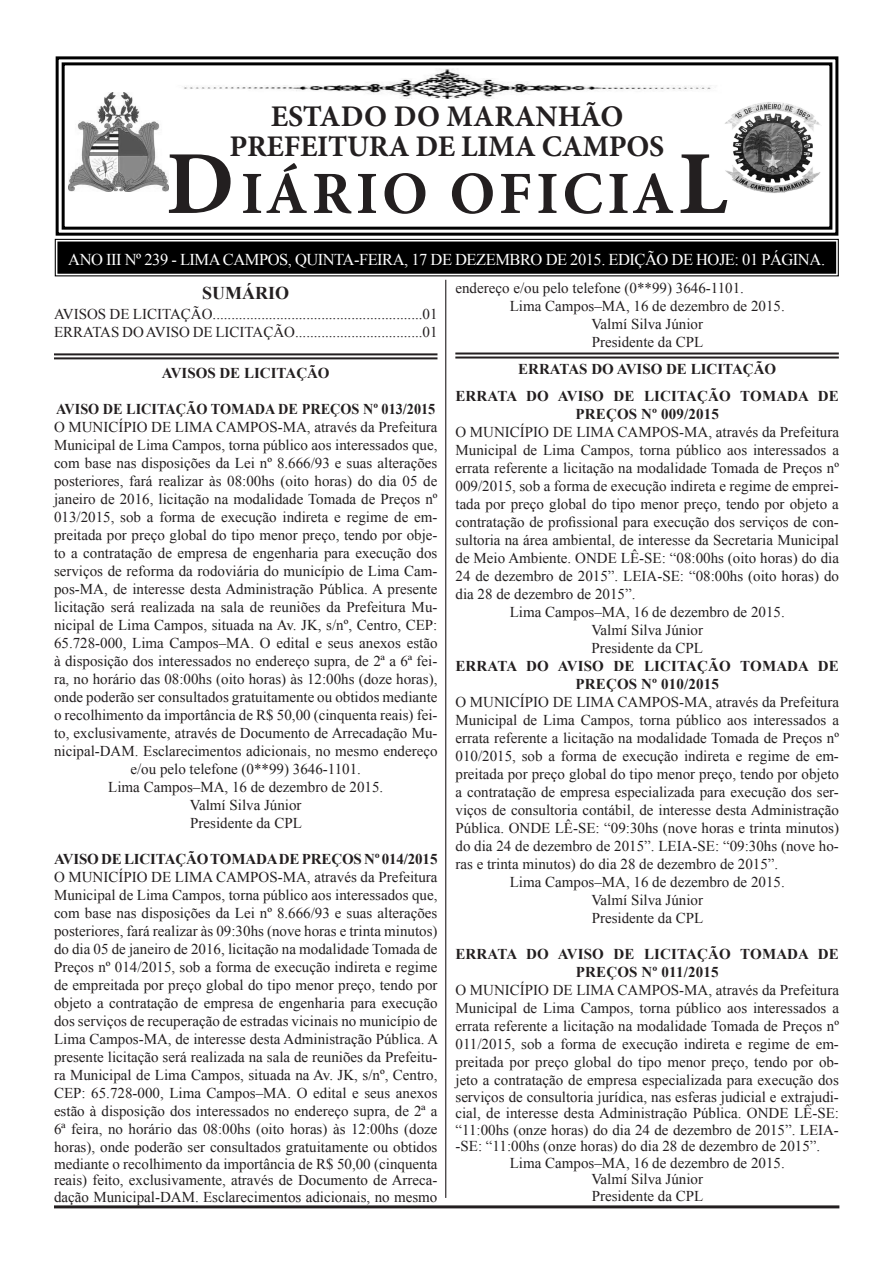
<style>
.page{position:relative;width:893px;height:1263px;background:#fff}
.page>*{position:absolute;margin:0;border:0;box-sizing:border-box;transform-origin:0 0}
.t1{font:700 60px "Minion Pro";letter-spacing:.06em;color:#231f20}
.t2{font:700 30px "Minion Pro";letter-spacing:-.01em;color:#231f20}
.t3{font:700 18px "Times New Roman";color:#231f20}
.t4{font:16.5px "Times New Roman";letter-spacing:-.03em;color:#fff}
.t5{font:15px/18px "Times New Roman";color:#231f20;text-align:justify}
.t6{font:700 15px/18px "Times New Roman";color:#231f20;text-align:center}
.t7{font:700 15px "Times New Roman";color:#231f20;scale:.95 1}
.s1{font-size:90px}
</style>
<div class="page">
<svg style="left:55px;top:56px;width:784px;height:180px"></svg>
<div style="left:62px;top:62px;width:770px;height:168px;border:3px solid #000"></div>
<svg style="left:54px;top:238px;width:785px;height:39px;background:#242424"></svg>
<div style="left:57px;top:241px;width:779px;height:33px;border:2px solid #000"></div>
<div style="left:61px;top:245px;width:771px;height:25px;border:1px solid #000"></div>
<img style="left:717px;top:97px;width:108px;height:103px">
<hr style="left:54px;top:1205px;width:785px;height:3px;background:#231f20">
<img style="left:68px;top:93px;width:101px;height:98px">
<img style="left:170px;top:69px;width:552px;height:30px">
<hr style="left:54px;top:353px;width:383px;height:2px;background:#231f20">
<hr style="left:54px;top:357px;width:383px;height:2px;background:#231f20">
<hr style="left:445px;top:280px;width:1px;height:918px;background:#231f20">
<hr style="left:455px;top:352px;width:384px;height:2px;background:#231f20">
<hr style="left:455px;top:356px;width:384px;height:2px;background:#231f20">
<p class="t2" style="left:271px;top:95px;width:354px">ESTADO DO MARANHÃO</p>
<p class="t2" style="left:230px;top:125px;width:436px">PREFEITURA DE LIMA CAMPOS</p>
<p class="t1" style="left:166px;top:151px;width:563px"><span class="s1">D</span>IÁRIO OFICIA<span class="s1">L</span></p>
<p class="t4" style="left:68px;top:249px;width:758px">ANO III Nº 239 - LIMA CAMPOS, QUINTA-FEIRA, 17 DE DEZEMBRO DE 2015. EDIÇÃO DE HOJE: 01 PÁGINA.</p>
<p class="t3" style="left:202px;top:280px;width:88px">SUMÁRIO</p>
<p class="t5" style="left:54px;top:304px;width:385px">AVISOS DE LICITAÇÃO........................................................01</p>
<p class="t5" style="left:54px;top:322px;width:385px">ERRATAS DO AVISO DE LICITAÇÃO..................................01</p>
<p class="t6" style="left:162px;top:364px;width:169px">AVISOS DE LICITAÇÃO</p>
<p class="t7" style="left:56px;top:399px;width:401px">AVISO DE LICITAÇÃO TOMADA DE PREÇOS Nº 013/2015</p>
<p class="t5" style="left:54px;top:418px;width:385px;text-align:center">O MUNICÍPIO DE LIMA CAMPOS-MA, através da Prefeitura Municipal de Lima Campos, torna público aos interessados que, com base nas disposições da Lei nº 8.666/93 e suas alterações posteriores, fará realizar às 08:00hs (oito horas) do dia 05 de janeiro de 2016, licitação na modalidade Tomada de Preços nº 013/2015, sob a forma de execução indireta e regime de em&shy;preitada por preço global do tipo menor preço, tendo por obje&shy;to a contratação de empresa de engenharia para execução dos serviços de reforma da rodoviária do município de Lima Cam&shy;pos-MA, de interesse desta Administração Pública. A presente licitação será realizada na sala de reuniões da Prefeitura Mu&shy;nicipal de Lima Campos, situada na Av. JK, s/nº, Centro, CEP:<br>65.728-000, Lima Campos–MA. O edital e seus anexos estão à disposição dos interessados no endereço supra, de 2ª a 6ª fei&shy;ra, no horário das 08:00hs (oito horas) às 12:00hs (doze horas), onde poderão ser consultados gratuitamente ou obtidos mediante o recolhimento da importância de R$ 50,00 (cinquenta reais) fei&shy;to, exclusivamente, através de Documento de Arrecadação Mu&shy;nicipal-DAM. Esclarecimentos adicionais, no mesmo endereço e/ou pelo telefone (0**99) 3646-1101.</p>
<p class="t5" style="left:108px;top:778px;width:276px">Lima Campos–MA, 16 de dezembro de 2015.</p>
<p class="t5" style="left:190px;top:796px;width:113px">Valmí Silva Júnior</p>
<p class="t5" style="left:190px;top:814px;width:113px">Presidente da CPL</p>
<p class="t6" style="left:54px;top:850px;width:385px">AVISO DE LICITAÇÃO TOMADA DE PREÇOS Nº 014/2015</p>
<p class="t5" style="left:54px;top:868px;width:386px">O MUNICÍPIO DE LIMA CAMPOS-MA, através da Prefeitura Municipal de Lima Campos, torna público aos interessados que, com base nas disposições da Lei nº 8.666/93 e suas alterações posteriores, fará realizar às 09:30hs (nove horas e trinta minutos) do dia 05 de janeiro de 2016, licitação na modalidade Tomada de Preços nº 014/2015, sob a forma de execução indireta e regime de empreitada por preço global do tipo menor preço, tendo por objeto a contratação de empresa de engenharia para execução dos serviços de recuperação de estradas vicinais no município de Lima Campos-MA, de interesse desta Administração Pública. A presente licitação será realizada na sala de reuniões da Prefeitu&shy;ra Municipal de Lima Campos, situada na Av. JK, s/nº, Centro, CEP: 65.728-000, Lima Campos–MA. O edital e seus anexos estão à disposição dos interessados no endereço supra, de 2ª a 6ª feira, no horário das 08:00hs (oito horas) às 12:00hs (doze horas), onde poderão ser consultados gratuitamente ou obtidos</p>
<p class="t5" style="left:54px;top:1155px;width:385px;line-height:16.5px">mediante o recolhimento da importância de R$ 50,00 (cinquenta reais) feito, exclusivamente, através de Documento de Arreca&shy;dação Municipal-DAM. Esclarecimentos adicionais, no mesmo</p>
<p class="t5" style="left:455px;top:279px;width:290px">endereço e/ou pelo telefone (0**99) 3646-1101.</p>
<p class="t5" style="left:510px;top:297px;width:276px">Lima Campos–MA, 16 de dezembro de 2015.</p>
<p class="t5" style="left:591px;top:315px;width:113px">Valmí Silva Júnior</p>
<p class="t5" style="left:592px;top:333px;width:113px">Presidente da CPL</p>
<p class="t6" style="left:518px;top:360px;width:260px">ERRATAS DO AVISO DE LICITAÇÃO</p>
<p class="t6" style="left:455px;top:387px;width:385px">ERRATA DO AVISO DE LICITAÇÃO TOMADA DE<br>PREÇOS Nº 009/2015</p>
<p class="t5" style="left:455px;top:423px;width:385px">O MUNICÍPIO DE LIMA CAMPOS-MA, através da Prefeitura Municipal de Lima Campos, torna público aos interessados a errata referente a licitação na modalidade Tomada de Preços nº 009/2015, sob a forma de execução indireta e regime de emprei&shy;tada por preço global do tipo menor preço, tendo por objeto a contratação de profissional para execução dos serviços de con&shy;sultoria na área ambiental, de interesse da Secretaria Municipal de Meio Ambiente. ONDE LÊ-SE: “08:00hs (oito horas) do dia 24 de dezembro de 2015”. LEIA-SE: “08:00hs (oito horas) do dia 28 de dezembro de 2015”.</p>
<p class="t5" style="left:510px;top:603px;width:276px">Lima Campos–MA, 16 de dezembro de 2015.</p>
<p class="t5" style="left:591px;top:621px;width:113px">Valmí Silva Júnior</p>
<p class="t5" style="left:591px;top:639px;width:113px">Presidente da CPL</p>
<p class="t6" style="left:455px;top:657px;width:385px">ERRATA DO AVISO DE LICITAÇÃO TOMADA DE<br>PREÇOS Nº 010/2015</p>
<p class="t5" style="left:455px;top:693px;width:385px">O MUNICÍPIO DE LIMA CAMPOS-MA, através da Prefeitura Municipal de Lima Campos, torna público aos interessados a errata referente a licitação na modalidade Tomada de Preços nº 010/2015, sob a forma de execução indireta e regime de em&shy;preitada por preço global do tipo menor preço, tendo por objeto a contratação de empresa especializada para execução dos ser&shy;viços de consultoria contábil, de interesse desta Administração Pública. ONDE LÊ-SE: “09:30hs (nove horas e trinta minutos) do dia 24 de dezembro de 2015”. LEIA-SE: “09:30hs (nove ho&shy;ras e trinta minutos) do dia 28 de dezembro de 2015”.</p>
<p class="t5" style="left:510px;top:873px;width:276px">Lima Campos–MA, 16 de dezembro de 2015.</p>
<p class="t5" style="left:591px;top:891px;width:113px">Valmí Silva Júnior</p>
<p class="t5" style="left:592px;top:909px;width:113px">Presidente da CPL</p>
<p class="t6" style="left:455px;top:945px;width:385px">ERRATA DO AVISO DE LICITAÇÃO TOMADA DE<br>PREÇOS Nº 011/2015</p>
<p class="t5" style="left:455px;top:981px;width:385px">O MUNICÍPIO DE LIMA CAMPOS-MA, através da Prefeitura Municipal de Lima Campos, torna público aos interessados a errata referente a licitação na modalidade Tomada de Preços nº 011/2015, sob a forma de execução indireta e regime de em&shy;preitada por preço global do tipo menor preço, tendo por ob&shy;jeto a contratação de empresa especializada para execução dos</p>
<p class="t5" style="left:455px;top:1088px;width:385px;line-height:16.5px">serviços de consultoria jurídica, nas esferas judicial e extrajudi&shy;cial, de interesse desta Administração Pública. ONDE LÊ-SE: “11:00hs (onze horas) do dia 24 de dezembro de 2015”. LEIA--SE: “11:00hs (onze horas) do dia 28 de dezembro de 2015”.</p>
<p class="t5" style="left:510px;top:1153px;width:276px">Lima Campos–MA, 16 de dezembro de 2015.</p>
<p class="t5" style="left:591px;top:1170px;width:113px">Valmí Silva Júnior</p>
<p class="t5" style="left:592px;top:1186px;width:113px">Presidente da CPL</p>
</div>
